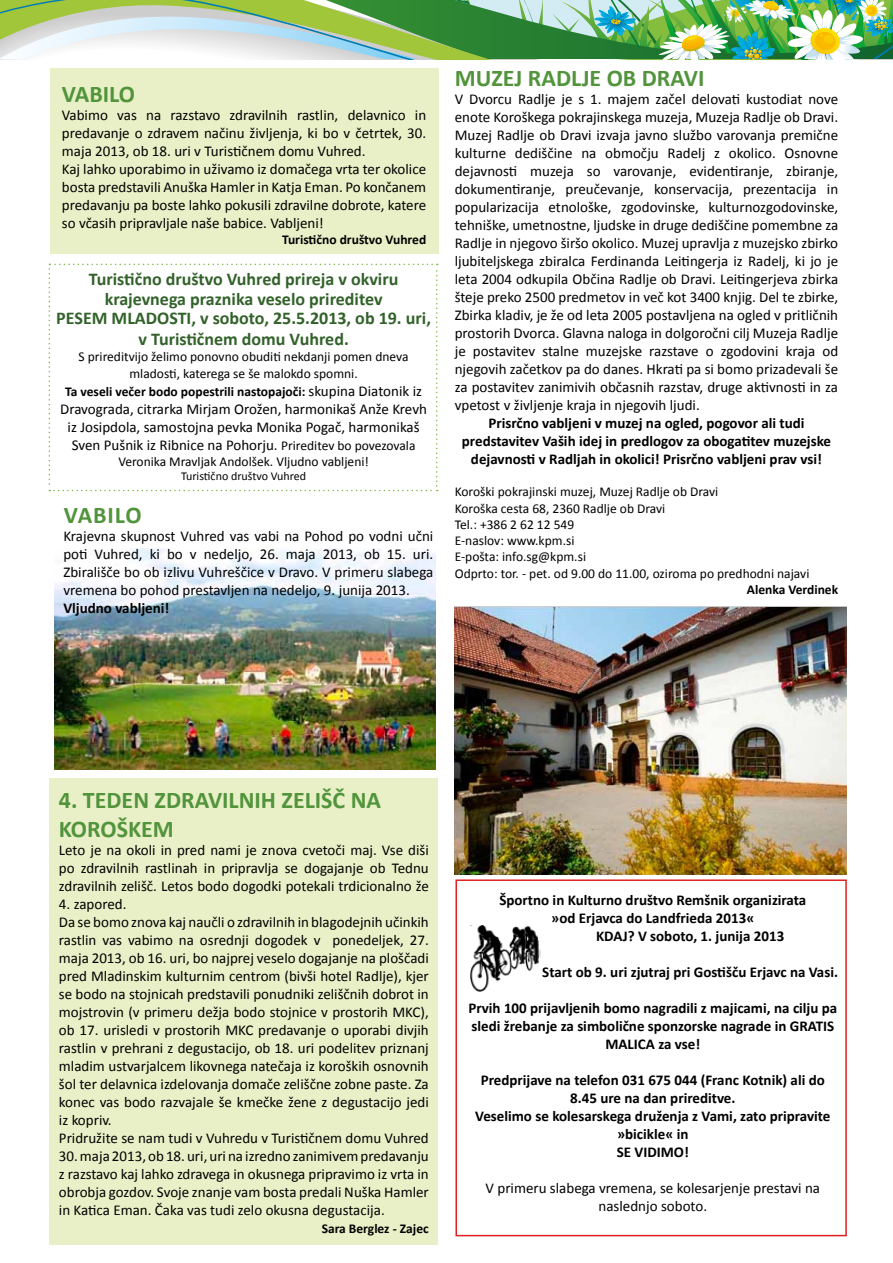
<style>
.page{position:relative;width:893px;height:1263px;background:#fff}
.page>*{position:absolute;margin:0;border:0;box-sizing:border-box;transform-origin:0 0}
.t1{font:700 24px/28.8px "Calibri";color:#52943c}
.t2{font:700 18px/20px "Calibri";color:#32622a;text-align:center}
.t3{font:15px/18px "Calibri";color:#000;text-align:justify}
.t4{font:700 15px/18px "Calibri";color:#000;text-align:center}
.t5{font:13.5px/16.2px "Calibri";color:#000;text-align:center}
.t6{font:700 13.5px "Calibri";color:#000}
.t7{font:12px "Calibri";color:#000}
.s1{font-weight:400;font-size:15px}
.s2{font-size:13.5px}
</style>
<div class="page">
<div style="left:49px;top:778px;width:388px;height:467px;background:#e9f0c7"></div>
<svg style="left:0;top:0;width:893px;height:59px;background:#94c28f"></svg>
<svg style="left:49px;top:264px;width:389px;height:227px"></svg>
<div style="left:51px;top:68px;width:388px;height:186px;background:#e9f0c7"></div>
<div style="left:455px;top:879px;width:392px;height:357px;background:#fff;border:2px solid #e11f21"></div>
<img style="left:455px;top:606px;width:392px;height:269px">
<img style="left:469px;top:925px;width:72px;height:67px">
<img style="left:54px;top:549px;width:382px;height:221px">
<h1 class="t1" style="left:62px;top:80px;width:75px">VABILO</h1>
<p class="t3" style="left:62px;top:106px;width:366px;text-align:left">Vabimo vas na razstavo zdravilnih rastlin, delavnico in predavanje o zdravem načinu življenja, ki bo v četrtek, 30. maja 2013, ob 18. uri v Turističnem domu Vuhred.<br>Kaj lahko uporabimo in uživamo iz domačega vrta ter okolice bosta predstavili Anuška Hamler in Katja Eman. Po končanem predavanju pa boste lahko pokusili zdravilne dobrote, katere so včasih pripravljale naše babice. Vabljeni!</p>
<p class="t6" style="left:282px;top:231px;width:146px">Turistično društvo Vuhred</p>
<p class="t2" style="left:56px;top:269px;width:376px">Turistično društvo Vuhred prireja v okviru krajevnega praznika veselo prireditev<br>PESEM MLADOSTI, v soboto, 25.5.2013, ob 19. uri, v Turističnem domu Vuhred.</p>
<p class="t5" style="left:79px;top:349px;width:332px">S prireditvijo želimo ponovno obuditi nekdanji pomen dneva mladosti, katerega se še malokdo spomni.</p>
<p class="t6" style="left:65px;top:382px;width:358px">Ta veseli večer bodo popestrili nastopajoči: <span class="s1">skupina Diatonik iz</span></p>
<p class="t3" style="left:60px;top:400px;width:368px;text-align:center">Dravograda, citrarka Mirjam Orožen, harmonikaš Anže Krevh iz Josipdola, samostojna pevka Monika Pogač, harmonikaš<br>Sven Pušnik iz Ribnice na Pohorju. <span class="s2">Prireditev bo povezovala</span></p>
<p class="t5" style="left:118px;top:453px;width:252px">Veronika Mravljak Andolšek. Vljudno vabljeni!</p>
<p class="t7" style="left:181px;top:469px;width:127px">Turistično društvo Vuhred</p>
<h1 class="t1" style="left:64px;top:500px;width:14px">vabilo</h1>
<p class="t3" style="left:63px;top:527px;width:371px">Krajevna skupnost Vuhred vas vabi na Pohod po vodni učni poti Vuhred, ki bo v nedeljo, 26. maja 2013, ob 15. uri.<br>Zbirališče bo ob izlivu Vuhreščice v Dravo. V primeru slabega vremena bo pohod prestavljen na nedeljo, 9. junija 2013.</p>
<p class="t4" style="left:63px;top:599px;width:108px">Vljudno vabljeni!</p>
<h1 class="t1" style="left:455px;top:64px;width:251px">MUZEJ RADLJE OB DRAVI</h1>
<p class="t3" style="left:455px;top:90px;width:385px">V Dvorcu Radlje je s 1. majem začel delovati kustodiat nove enote Koroškega pokrajinskega muzeja, Muzeja Radlje ob Dravi.<br>Muzej Radlje ob Dravi izvaja javno službo varovanja premične kulturne dediščine na območju Radelj z okolico. Osnovne dejavnosti muzeja so varovanje, evidentiranje, zbiranje, dokumentiranje, preučevanje, konservacija, prezentacija in popularizacija etnološke, zgodovinske, kulturnozgodovinske, tehniške, umetnostne, ljudske in druge dediščine pomembne za Radlje in njegovo širšo okolico. Muzej upravlja z muzejsko zbirko ljubiteljskega zbiralca Ferdinanda Leitingerja iz Radelj, ki jo je leta 2004 odkupila Občina Radlje ob Dravi. Leitingerjeva zbirka šteje preko 2500 predmetov in več kot 3400 knjig. Del te zbirke, Zbirka kladiv, je že od leta 2005 postavljena na ogled v pritličnih prostorih Dvorca. Glavna naloga in dolgoročni cilj Muzeja Radlje je postavitev stalne muzejske razstave o zgodovini kraja od njegovih začetkov pa do danes. Hkrati pa si bomo prizadevali še za postavitev zanimivih občasnih razstav, druge aktivnosti in za vpetost v življenje kraja in njegovih ljudi.</p>
<p class="t4" style="left:462px;top:414px;width:371px">Prisrčno vabljeni v muzej na ogled, pogovor ali tudi predstavitev Vaših idej in predlogov za obogatitev muzejske dejavnosti v Radljah in okolici! Prisrčno vabljeni prav vsi!</p>
<p class="t5" style="left:455px;top:484px;width:356px;text-align:left">Koroški pokrajinski muzej, Muzej Radlje ob Dravi<br>Koroška cesta 68, 2360 Radlje ob Dravi<br>Tel.: +386 2 62 12 549<br>E-naslov: www.kpm.si<br>E-pošta: info.sg@kpm.si<br>Odprto: tor. - pet. od 9.00 do 11.00, oziroma po predhodni najavi</p>
<p class="t6" style="left:747px;top:581px;width:93px">Alenka Verdinek</p>
<h1 class="t1" style="left:59px;top:785px;width:324px">4. TEDEN ZDRAVILNIH ZELIŠČ NA<br>KOROŠKEM</h1>
<p class="t3" style="left:59px;top:841px;width:371px">Leto je na okoli in pred nami je znova cvetoči maj. Vse diši po zdravilnih rastlinah in pripravlja se dogajanje ob Tednu zdravilnih zelišč. Letos bodo dogodki potekali trdicionalno že</p>
<p class="t3" style="left:59px;top:895px;width:371px;text-align:left">4. zapored.<br>Da se bomo znova kaj naučli o zdravilnih in blagodejnih učinkih rastlin vas vabimo na osrednji dogodek v ponedeljek, 27. maja 2013, ob 16. uri, bo najprej veselo dogajanje na ploščadi pred Mladinskim kulturnim centrom (bivši hotel Radlje), kjer se bodo na stojnicah predstavili ponudniki zeliščnih dobrot in mojstrovin (v primeru dežja bodo stojnice v prostorih MKC), ob 17. urisledi v prostorih MKC predavanje o uporabi divjih rastlin v prehrani z degustacijo, ob 18. uri podelitev priznanj mladim ustvarjalcem likovnega natečaja iz koroških osnovnih šol ter delavnica izdelovanja domače zeliščne zobne paste. Za konec vas bodo razvajale še kmečke žene z degustacijo jedi iz kopriv.<br>Pridružite se nam tudi v Vuhredu v Turističnem domu Vuhred</p>
<p class="t3" style="left:59px;top:1147px;width:371px">30. maja 2013, ob 18. uri, uri na izredno zanimivem predavanju z razstavo kaj lahko zdravega in okusnega pripravimo iz vrta in obrobja gozdov. Svoje znanje vam bosta predali Nuška Hamler in Katica Eman. Čaka vas tudi zelo okusna degustacija.</p>
<p class="t6" style="left:322px;top:1220px;width:109px">Sara Berglez - Zajec</p>
<p class="t4" style="left:499px;top:891px;width:308px">Športno in Kulturno društvo Remšnik organizirata »od Erjavca do Landfrieda 2013«</p>
<p class="t4" style="left:596px;top:927px;width:190px">KDAJ? V soboto, 1. junija 2013</p>
<p class="t4" style="left:542px;top:963px;width:297px">Start ob 9. uri zjutraj pri Gostišču Erjavc na Vasi.</p>
<p class="t4" style="left:468px;top:999px;width:370px">Prvih 100 prijavljenih bomo nagradili z majicami, na cilju pa sledi žrebanje za simbolične sponzorske nagrade in GRATIS<br>MALICA za vse!</p>
<p class="t4" style="left:475px;top:1071px;width:357px">Predprijave na telefon 031 675 044 (Franc Kotnik) ali do 8.45 ure na dan prireditve.<br>Veselimo se kolesarskega druženja z Vami, zato pripravite »bicikle« in<br>SE VIDIMO!</p>
<p class="t3" style="left:486px;top:1179px;width:336px;text-align:center">V primeru slabega vremena, se kolesarjenje prestavi na naslednjo soboto.</p>
</div>
